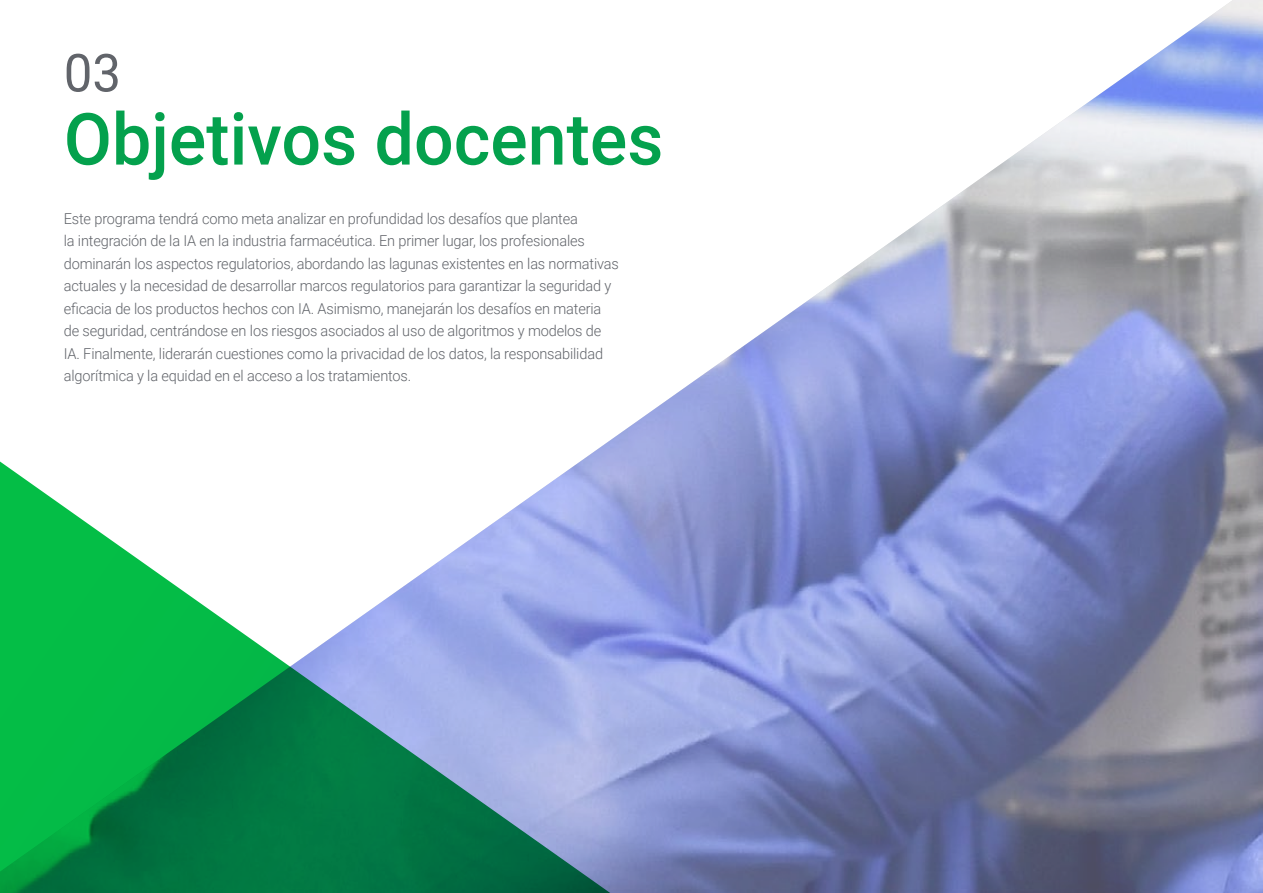
<style>
.page{position:relative;width:1263px;height:893px;background:#fff}
.page>*{position:absolute;margin:0;border:0;box-sizing:border-box;transform-origin:0 0}
.t1{font:500 72px "Roboto";color:#04a14d}
.t2{font:52.5px "Roboto";color:#61646a}
.t3{font:300 15px/22.5px "Roboto";letter-spacing:-.01em;color:#61646a}
</style>
<div class="page">
<img style="left:602px;top:0;width:661px;height:893px">
<svg style="left:0;top:446px;width:640px;height:447px"></svg>
<h2 class="t2" style="left:64px;top:36px;width:59px">03</h2>
<h1 class="t1" style="left:64px;top:89px;width:601px">Objetivos docentes</h1>
<p class="t3" style="left:64px;top:207px;width:557px">Este programa tendrá como meta analizar en profundidad los desafíos que plantea<br>la integración de la IA en la industria farmacéutica. En primer lugar, los profesionales dominarán los aspectos regulatorios, abordando las lagunas existentes en las normativas actuales y la necesidad de desarrollar marcos regulatorios para garantizar la seguridad y eficacia de los productos hechos con IA. Asimismo, manejarán los desafíos en materia de seguridad, centrándose en los riesgos asociados al uso de algoritmos y modelos de IA. Finalmente, liderarán cuestiones como la privacidad de los datos, la responsabilidad algorítmica y la equidad en el acceso a los tratamientos.</p>
</div>
